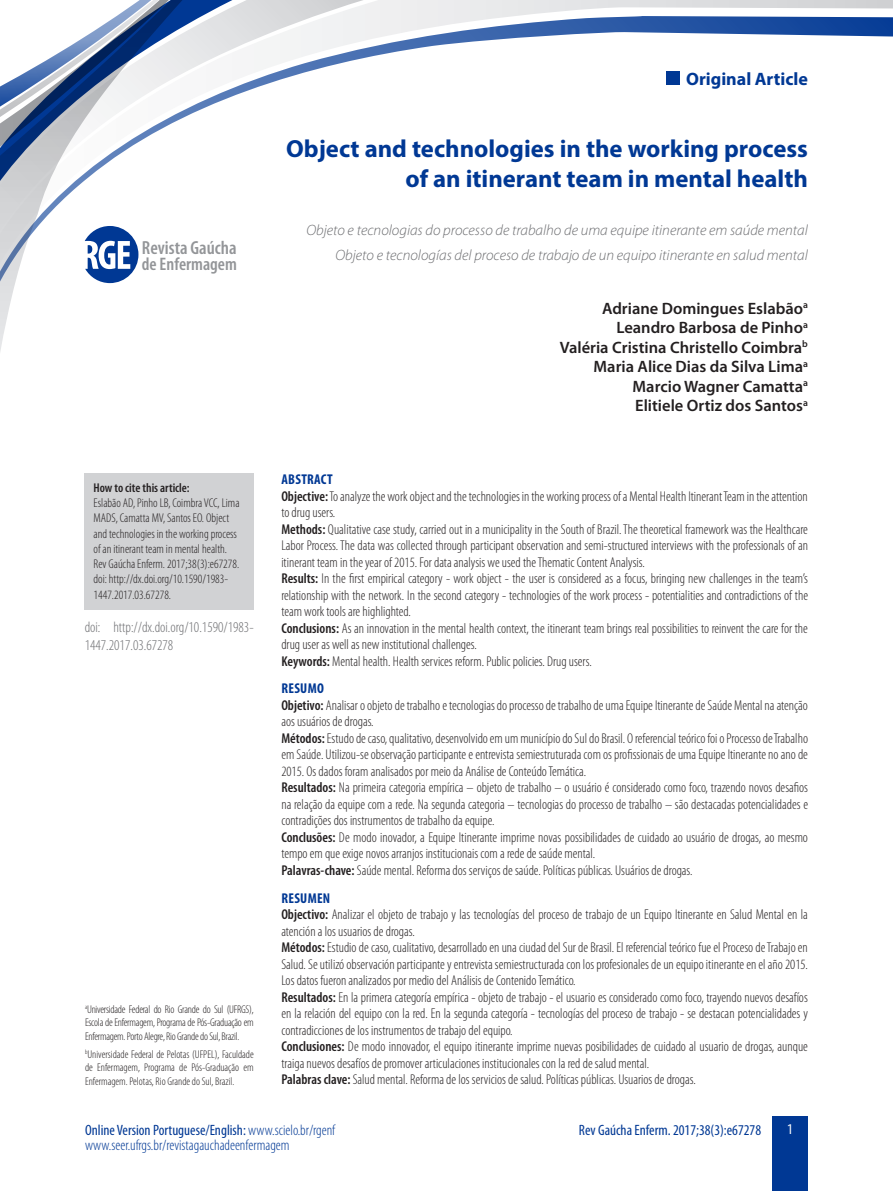
<style>
.page{position:relative;width:893px;height:1191px;background:#fff}
.page>*{position:absolute;margin:0;border:0;box-sizing:border-box;transform-origin:0 0}
.título1{font:700 24.75px/29.7px "Myriad Pro";color:#003894;text-align:right}
.t1{font:600 condensed 19.05px "Myriad Pro";color:#939598}
.t2{font:600 condensed 18.15px "Myriad Pro";color:#939598}
.t3{font:700 18px "Myriad Pro";color:#003894}
.autores{font:600 16.5px "Myriad Pro";color:#231f20}
.título2{font:italic 300 15px "Myriad Pro";color:#6c6d70}
.t4{font:300 condensed 15px/15px "Myriad Pro";color:#003894}
.DOI{font:300 condensed 15px/18px "Myriad Pro";color:#6c6d70}
.t5{font:condensed 15px "Myriad Pro";color:#003894}
.t6{font:condensed 15px "Myriad Pro";color:#fff}
.resumo_texto{font:300 condensed 14.25px/16.5px "Myriad Pro";color:#231f20}
.resumo_título{font:700 condensed 14.25px "Myriad Pro";letter-spacing:.02em;color:#003894}
.como_citar_texto{font:300 condensed 12.75px/15.3px "Myriad Pro";color:#231f20}
.como_citar_título{font:600 condensed 12.75px "Myriad Pro";color:#231f20}
.rodapé{font:300 condensed 11.25px/13.5px "Myriad Pro";letter-spacing:-.01em;color:#231f20;text-align:justify}
.s1{font-weight:600}
.s2{font-weight:400}
</style>
<div class="page">
<div style="left:772px;top:1116px;width:36px;height:75px;background:#003894"></div>
<svg style="left:202px;top:0;width:691px;height:109px"></svg>
<svg style="left:0;top:0;width:202px;height:495px"></svg>
<svg style="left:85px;top:226px;width:53px;height:57px"></svg>
<div style="left:85px;top:473px;width:169px;height:136px;background:#d1d2d4"></div>
<div style="left:667px;top:72px;width:13px;height:13px;background:#003894"></div>
<h2 class="t1" style="left:142px;top:237px;width:96px">Revista Gaúcha</h2>
<p class="t2" style="left:142px;top:254px;width:96px">de Enfermagem</p>
<p class="como_citar_título" style="left:94px;top:480px;width:98px">How to cite this article:</p>
<p class="como_citar_texto" style="left:94px;top:495px;width:147px">Eslabão AD, Pinho LB, Coimbra VCC, Lima MADS, Camatta MV, Santos EO. Object and technologies in the working process of an itinerant team in mental health.<br>Rev Gaúcha Enferm. 2017;38(3):e67278. doi: http://dx.doi.org/10.1590/1983- 1447.2017.03.67278.</p>
<p class="DOI" style="left:85px;top:618px;width:171px">doi: http://dx.doi.org/10.1590/1983-<br>1447.2017.03.67278</p>
<p class="rodapé" style="left:85px;top:1002px;width:170px"><sup>a</sup>Universidade Federal do Rio Grande do Sul (UFRGS), Escola de Enfermagem, Programa de Pós-Graduação em Enfermagem. Porto Alegre, Rio Grande do Sul, Brazil.</p>
<p class="rodapé" style="left:85px;top:1047px;width:170px"><sup>b</sup>Universidade Federal de Pelotas (UFPEL), Faculdade de Enfermagem, Programa de Pós-Graduação em Enfermagem. Pelotas, Rio Grande do Sul, Brazil.</p>
<p class="t3" style="left:686px;top:67px;width:123px">Original Article</p>
<p class="título1" style="left:286px;top:133px;width:523px">Object and technologies in the working process of an itinerant team in mental health</p>
<p class="título2" style="left:306px;top:222px;width:503px">Objeto e tecnologias do processo de trabalho de uma equipe itinerante em saúde mental</p>
<p class="título2" style="left:335px;top:247px;width:474px">Objeto e tecnologías del proceso de trabajo de un equipo itinerante en salud mental</p>
<p class="autores" style="left:602px;top:299px;width:207px">Adriane Domingues Eslabão<sup>a</sup></p>
<p class="autores" style="left:616px;top:319px;width:193px">Leandro Barbosa de Pinho<sup>a</sup></p>
<p class="autores" style="left:560px;top:338px;width:250px">Valéria Cristina Christello Coimbra<sup>b</sup></p>
<p class="autores" style="left:594px;top:358px;width:216px">Maria Alice Dias da Silva Lima<sup>a</sup></p>
<p class="autores" style="left:633px;top:377px;width:177px">Marcio Wagner Camatta<sup>a</sup></p>
<p class="autores" style="left:635px;top:397px;width:174px">Elitiele Ortiz dos Santos<sup>a</sup></p>
<p class="resumo_título" style="left:281px;top:471px;width:53px">ABSTRACT</p>
<p class="resumo_texto" style="left:281px;top:488px;width:528px"><span class="s1">Objective:</span> To analyze the work object and the technologies in the working process of a Mental Health Itinerant Team in the attention to drug users.</p>
<p class="resumo_texto" style="left:281px;top:521px;width:528px;text-align:justify"><span class="s1">Methods:</span> Qualitative case study, carried out in a municipality in the South of Brazil. The theoretical framework was the Healthcare Labor Process. The data was collected through participant observation and semi-structured interviews with the professionals of an itinerant team in the year of 2015. For data analysis we used the Thematic Content Analysis.</p>
<p class="resumo_texto" style="left:281px;top:570px;width:528px;text-align:justify"><span class="s1">Results:</span> In the first empirical category - work object - the user is considered as a focus, bringing new challenges in the team’s relationship with the network. In the second category - technologies of the work process - potentialities and contradictions of the team work tools are highlighted.</p>
<p class="resumo_texto" style="left:281px;top:620px;width:528px"><span class="s1">Conclusions:</span> As an innovation in the mental health context, the itinerant team brings real possibilities to reinvent the care for the drug user as well as new institutional challenges.</p>
<p class="resumo_texto" style="left:281px;top:653px;width:312px"><span class="s1">Keywords:</span> Mental health. Health services reform. Public policies. Drug users.</p>
<p class="resumo_título" style="left:281px;top:680px;width:44px">RESUMO</p>
<p class="resumo_texto" style="left:281px;top:697px;width:528px"><span class="s1">Objetivo:</span> Analisar o objeto de trabalho e tecnologias do processo de trabalho de uma Equipe Itinerante de Saúde Mental na atenção aos usuários de drogas.</p>
<p class="resumo_texto" style="left:281px;top:730px;width:528px;text-align:justify"><span class="s1">Métodos:</span> Estudo de caso, qualitativo, desenvolvido em um município do Sul do Brasil. O referencial teórico foi o Processo de Trabalho em Saúde. Utilizou-se observação participante e entrevista semiestruturada com os profissionais de uma Equipe Itinerante no ano de 2015. Os dados foram analisados por meio da Análise de Conteúdo Temática.</p>
<p class="resumo_texto" style="left:281px;top:779px;width:528px;text-align:justify"><span class="s1">Resultados:</span> Na primeira categoria empírica – objeto de trabalho – o usuário é considerado como foco, trazendo novos desafios na relação da equipe com a rede. Na segunda categoria – tecnologias do processo de trabalho – são destacadas potencialidades e contradições dos instrumentos de trabalho da equipe.</p>
<p class="resumo_texto" style="left:281px;top:829px;width:528px"><span class="s1">Conclusões:</span> De modo inovador, a Equipe Itinerante imprime novas possibilidades de cuidado ao usuário de drogas, ao mesmo tempo em que exige novos arranjos institucionais com a rede de saúde mental.</p>
<p class="resumo_texto" style="left:281px;top:862px;width:413px"><span class="s1">Palavras-chave:</span> Saúde mental. Reforma dos serviços de saúde. Políticas públicas. Usuários de drogas.</p>
<p class="resumo_título" style="left:281px;top:890px;width:50px">RESUMEN</p>
<p class="resumo_texto" style="left:281px;top:906px;width:528px"><span class="s1">Objectivo:</span> Analizar el objeto de trabajo y las tecnologías del proceso de trabajo de un Equipo Itinerante en Salud Mental en la atención a los usuarios de drogas.</p>
<p class="resumo_texto" style="left:281px;top:939px;width:528px;text-align:justify"><span class="s1">Métodos:</span> Estudio de caso, cualitativo, desarrollado en una ciudad del Sur de Brasil. El referencial teórico fue el Proceso de Trabajo en Salud. Se utilizó observación participante y entrevista semiestructurada con los profesionales de un equipo itinerante en el año 2015.<br>Los datos fueron analizados por medio del Análisis de Contenido Temático.</p>
<p class="resumo_texto" style="left:281px;top:989px;width:528px;text-align:justify"><span class="s1">Resultados:</span> En la primera categoría empírica - objeto de trabajo - el usuario es considerado como foco, trayendo nuevos desafíos en la relación del equipo con la red. En la segunda categoría - tecnologías del proceso de trabajo - se destacan potencialidades y contradicciones de los instrumentos de trabajo del equipo.</p>
<p class="resumo_texto" style="left:281px;top:1038px;width:528px"><span class="s1">Conclusiones:</span> De modo innovador, el equipo itinerante imprime nuevas posibilidades de cuidado al usuario de drogas, aunque traiga nuevos desafíos de promover articulaciones institucionales con la red de salud mental.</p>
<p class="resumo_texto" style="left:281px;top:1071px;width:416px"><span class="s1">Palabras clave:</span> Salud mental. Reforma de los servicios de salud. Políticas públicas. Usuarios de drogas.</p>
<p class="t4" style="left:85px;top:1123px;width:252px"><span class="s2">Online Version Portuguese/English:</span> www.scielo.br/rgenf www.seer.ufrgs.br/revistagauchadeenfermagem</p>
<p class="t5" style="left:579px;top:1122px;width:184px">Rev Gaúcha Enferm. 2017;38(3):e67278</p>
<p class="t6" style="left:787px;top:1121px;width:7px">1</p>
</div>
